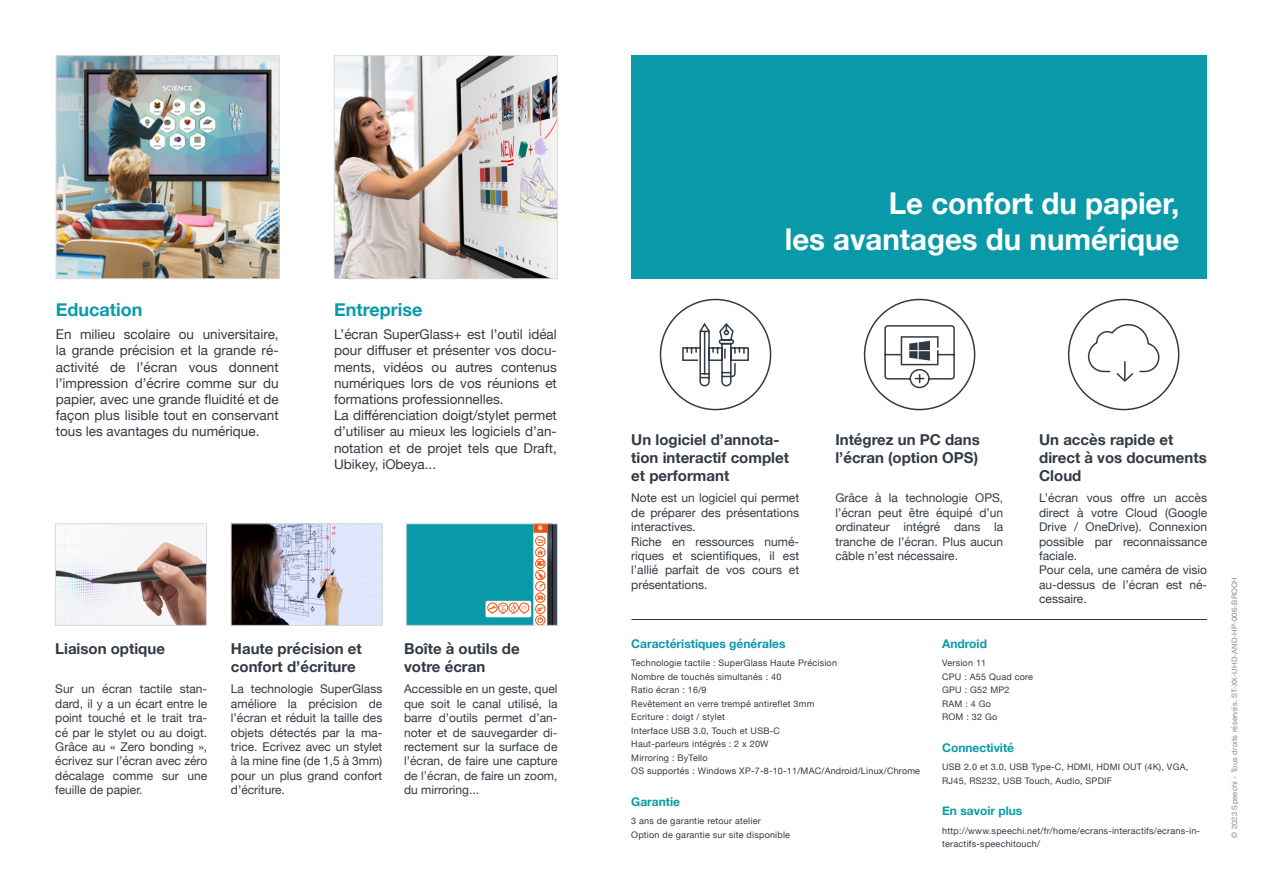
<style>
.page{position:relative;width:1263px;height:893px;background:#fff}
.page>*{position:absolute;margin:0;border:0;box-sizing:border-box;transform-origin:0 0}
.t1{font:700 30px/36px "Helvetica Neue";color:#fff;text-align:right}
.t2{font:700 18px "Helvetica Neue";color:#099aa9}
.t3{font:700 15px/18px "Helvetica Neue";color:#323a45}
.t4{font:13.5px/16.2px "Helvetica Neue";color:#323a45;text-align:justify}
.t5{font:12px/14.4px "Helvetica Neue";color:#323a45;text-align:justify}
.t6{font:700 12px "Helvetica Neue";color:#099aa9}
.t7{font:9px/13.5px "Helvetica Neue";letter-spacing:.025em;color:#323a45}
.t8{font:7.5px "Helvetica Neue";letter-spacing:.025em;color:#8a8992}
</style>
<div class="page">
<img style="left:58px;top:57px;width:219px;height:220px">
<div style="left:56px;top:55px;width:223px;height:224px;border:1px solid #dadada"></div>
<img style="left:233px;top:526px;width:147px;height:97px">
<div style="left:231px;top:524px;width:151px;height:101px;border:1px solid #dadada"></div>
<div style="left:406px;top:524px;width:141px;height:101px;background:#089aa9"></div>
<hr style="left:551px;top:524px;width:2px;height:101px;background:#13110c">
<svg style="left:553px;top:524px;width:4px;height:101px"></svg>
<svg style="left:547px;top:526px;width:5px;height:97px"></svg>
<svg style="left:486px;top:601px;width:45px;height:16px"></svg>
<div style="left:520px;top:603px;width:9px;height:9px;border:1px solid #e9510e;border-radius:50%"></div>
<div style="left:509px;top:603px;width:9px;height:9px;border:1px solid #e9510e;border-radius:50%"></div>
<div style="left:498px;top:603px;width:10px;height:9px;border:1px solid #e9510e;border-radius:50%"></div>
<div style="left:488px;top:603px;width:9px;height:9px;border:1px solid #e9510e;border-radius:50%"></div>
<svg style="left:489px;top:605px;width:16px;height:5px"></svg>
<svg style="left:522px;top:604px;width:5px;height:6px"></svg>
<svg style="left:511px;top:604px;width:5px;height:6px"></svg>
<svg style="left:533px;top:526px;width:14px;height:97px"></svg>
<img style="left:336px;top:57px;width:219px;height:220px">
<div style="left:334px;top:55px;width:223px;height:224px;border:1px solid #dadada"></div>
<div style="left:631px;top:56px;width:576px;height:223px;background:#099aa9"></div>
<svg style="left:682px;top:322px;width:67px;height:65px"></svg>
<div style="left:660px;top:299px;width:111px;height:111px;border:2px solid #323a45;border-radius:50%"></div>
<div style="left:864px;top:299px;width:111px;height:111px;border:2px solid #323a45;border-radius:50%"></div>
<div style="left:1068px;top:299px;width:111px;height:111px;border:2px solid #323a45;border-radius:50%"></div>
<svg style="left:884px;top:325px;width:71px;height:64px"></svg>
<hr style="left:631px;top:619px;width:576px;height:1px;background:#323a45">
<svg style="left:1087px;top:324px;width:73px;height:71px"></svg>
<img style="left:57px;top:534px;width:148px;height:89px">
<div style="left:55px;top:524px;width:152px;height:101px;border:1px solid #dadada"></div>
<h2 class="t2" style="left:56px;top:296px;width:88px">Education</h2>
<p class="t4" style="left:56px;top:327px;width:224px">En milieu scolaire ou universitaire, la grande précision et la grande ré&shy;activité de l’écran vous donnent l’impression d’écrire comme sur du papier, avec une grande fluidité et de façon plus lisible tout en conservant tous les avantages du numérique.</p>
<p class="t4" style="left:334px;top:327px;width:224px;text-align:left">L’écran SuperGlass+ est l’outil idéal pour diffuser et présenter vos docu&shy;ments, vidéos ou autres contenus numériques lors de vos réunions et formations professionnelles.<br>La différenciation doigt/stylet permet d’utiliser au mieux les logiciels d’an&shy;notation et de projet tels que Draft, Ubikey, iObeya...</p>
<h2 class="t2" style="left:334px;top:296px;width:90px">Entreprise</h2>
<h1 class="t1" style="left:785px;top:186px;width:396px">Le confort du papier,<br>les avantages du numérique</h1>
<p class="t3" style="left:631px;top:431px;width:159px">Un logiciel d’annota&shy;tion interactif complet et performant</p>
<p class="t5" style="left:631px;top:492px;width:169px;text-align:left">Note est un logiciel qui permet de préparer des présentations interactives.<br>Riche en ressources numé&shy;riques et scientifiques, il est l’allié parfait de vos cours et présentations.</p>
<p class="t3" style="left:835px;top:431px;width:146px">Intégrez un PC dans l’écran (option OPS)</p>
<p class="t3" style="left:1039px;top:431px;width:169px">Un accès rapide et direct à vos documents<br>Cloud</p>
<p class="t5" style="left:835px;top:492px;width:169px">Grâce à la technologie OPS, l’écran peut être équipé d’un ordinateur intégré dans la tranche de l’écran. Plus aucun câble n’est nécessaire.</p>
<p class="t5" style="left:1039px;top:492px;width:169px;text-align:left">L’écran vous offre un accès direct à votre Cloud (Google<br>Drive / OneDrive). Connexion possible par reconnaissance faciale.<br>Pour cela, une caméra de visio au-dessus de l’écran est né&shy;cessaire.</p>
<p class="t3" style="left:55px;top:640px;width:111px">Liaison optique</p>
<p class="t3" style="left:231px;top:640px;width:132px">Haute précision et confort d’écriture</p>
<p class="t3" style="left:404px;top:640px;width:117px">Boîte à outils de votre écran</p>
<p class="t6" style="left:631px;top:634px;width:156px">Caractéristiques générales</p>
<p class="t7" style="left:631px;top:657px;width:290px">Technologie tactile : SuperGlass Haute Précision<br>Nombre de touchés simultanés : 40<br>Ratio écran : 16/9<br>Revêtement en verre trempé antireflet 3mm<br>Ecriture : doigt / stylet<br>Interface USB 3.0, Touch et USB-C<br>Haut-parleurs intégrés : 2 x 20W<br>Mirroring : ByTello<br>OS supportés : Windows XP-7-8-10-11/MAC/Android/Linux/Chrome</p>
<p class="t5" style="left:55px;top:683px;width:154px">Sur un écran tactile stan&shy;dard, il y a un écart entre le point touché et le trait tra&shy;cé par le stylet ou au doigt.<br>Grâce au « Zero bonding », écrivez sur l’écran avec zéro décalage comme sur une feuille de papier.</p>
<p class="t5" style="left:231px;top:683px;width:153px">La technologie SuperGlass améliore la précision de l’écran et réduit la taille des objets détectés par la ma&shy;trice. Ecrivez avec un stylet à la mine fine (de 1,5 à 3mm) pour un plus grand confort d’écriture.</p>
<p class="t5" style="left:404px;top:683px;width:155px">Accessible en un geste, quel que soit le canal utilisé, la barre d’outils permet d’an&shy;noter et de sauvegarder di&shy;rectement sur la surface de l’écran, de faire une capture de l’écran, de faire un zoom, du mirroring...</p>
<p class="t6" style="left:631px;top:792px;width:50px">Garantie</p>
<p class="t7" style="left:631px;top:815px;width:160px">3 ans de garantie retour atelier<br>Option de garantie sur site disponible</p>
<p class="t6" style="left:942px;top:634px;width:46px">Android</p>
<p class="t7" style="left:942px;top:657px;width:92px">Version 11<br>CPU : A55 Quad core<br>GPU : G52 MP2<br>RAM : 4 Go<br>ROM : 32 Go</p>
<p class="t6" style="left:942px;top:738px;width:73px">Connectivité</p>
<p class="t7" style="left:942px;top:761px;width:248px">USB 2.0 et 3.0, USB Type-C, HDMI, HDMI OUT (4K), VGA,<br>RJ45, RS232, USB Touch, Audio, SPDIF</p>
<p class="t6" style="left:942px;top:802px;width:82px">En savoir plus</p>
<p class="t7" style="left:942px;top:824px;width:259px">http://www.speechi.net/fr/home/ecrans-interactifs/ecrans-in&shy;teractifs-speechitouch/</p>
<p class="t8" style="left:1229px;top:838px;width:262px;rotate:-90deg">© 2023 Speechi - Tous droits réservés. ST-XX-UHD-AND-HP-006-BROCH</p>
</div>
